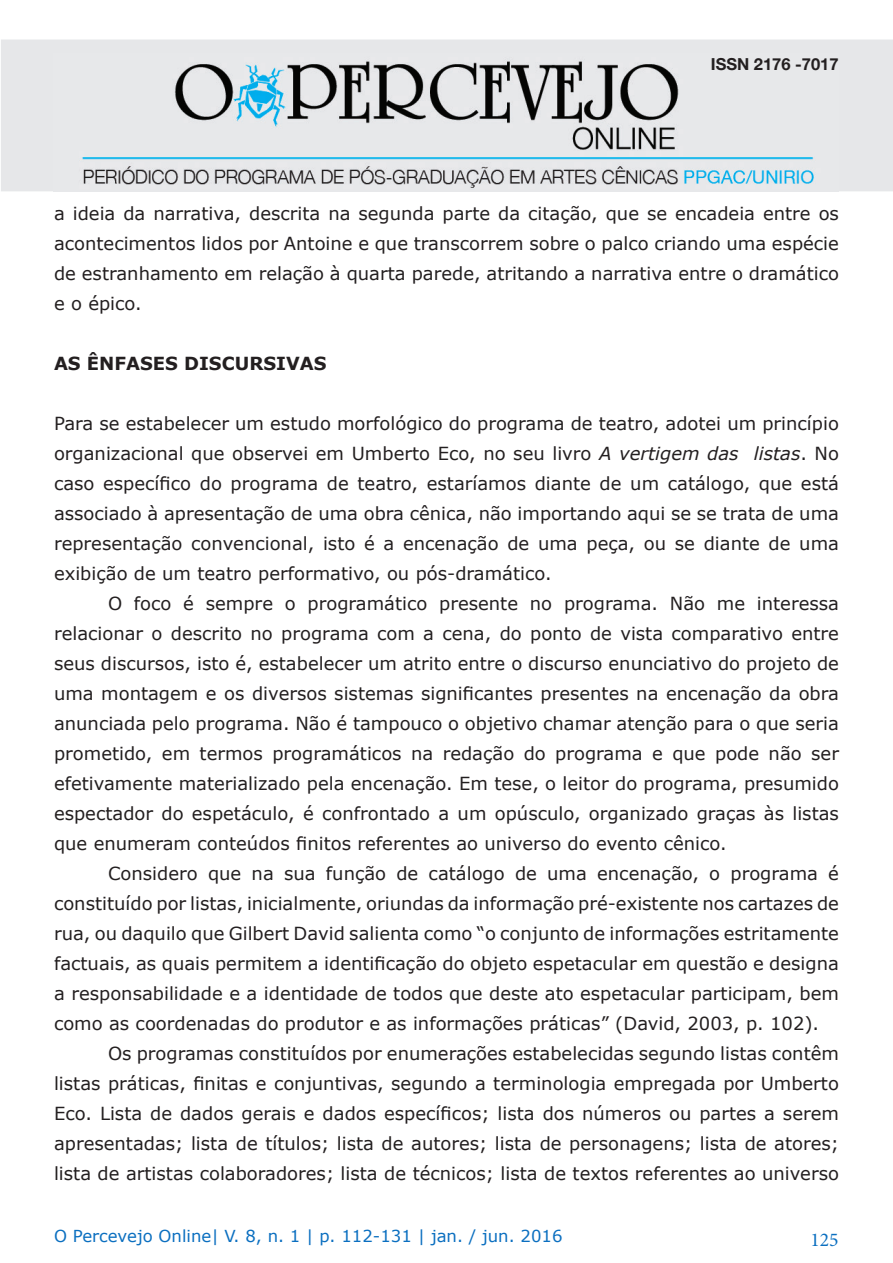
<style>
.page{position:relative;width:893px;height:1263px;background:#fff}
.page>*{position:absolute;margin:0;border:0;box-sizing:border-box;transform-origin:0 0}
.t1{font:19.5px "Minion Pro";color:#0b6fc0}
.t2{font:18px/30px "Verdana";color:#231f20;text-align:justify}
.t3{font:700 18px "Verdana";color:#231f20}
.t4{font:16.5px "Verdana";color:#0b6fc0}
.t5{font:700 16.5px "Helvetica Neue";color:#231f20}
.s1{font-style:italic}
</style>
<div class="page">
<div style="left:1px;top:40px;width:892px;height:151px;background:#e6e7e9"></div>
<img style="left:53px;top:61px;width:786px;height:130px">
<p class="t5" style="left:711px;top:49px;width:129px">ISSN 2176 -7017</p>
<p class="t2" style="left:54px;top:198px;width:786px">a ideia da narrativa, descrita na segunda parte da citação, que se encadeia entre os acontecimentos lidos por Antoine e que transcorrem sobre o palco criando uma espécie de estranhamento em relação à quarta parede, atritando a narrativa entre o dramático e o épico.</p>
<p class="t3" style="left:54px;top:351px;width:274px">AS ÊNFASES DISCURSIVAS</p>
<p class="t2" style="left:54px;top:408px;width:786px">Para se estabelecer um estudo morfológico do programa de teatro, adotei um princípio organizacional que observei em Umberto Eco, no seu livro <span class="s1">A vertigem das listas</span>. No caso específico do programa de teatro, estaríamos diante de um catálogo, que está associado à apresentação de uma obra cênica, não importando aqui se se trata de uma representação convencional, isto é a encenação de uma peça, ou se diante de uma exibição de um teatro performativo, ou pós-dramático.</p>
<p class="t2" style="left:54px;top:588px;width:786px;text-indent:54px">O foco é sempre o programático presente no programa. Não me interessa relacionar o descrito no programa com a cena, do ponto de vista comparativo entre seus discursos, isto é, estabelecer um atrito entre o discurso enunciativo do projeto de uma montagem e os diversos sistemas significantes presentes na encenação da obra anunciada pelo programa. Não é tampouco o objetivo chamar atenção para o que seria prometido, em termos programáticos na redação do programa e que pode não ser efetivamente materializado pela encenação. Em tese, o leitor do programa, presumido espectador do espetáculo, é confrontado a um opúsculo, organizado graças às listas que enumeram conteúdos finitos referentes ao universo do evento cênico.</p>
<p class="t2" style="left:54px;top:858px;width:786px;text-indent:54px">Considero que na sua função de catálogo de uma encenação, o programa é constituído por listas, inicialmente, oriundas da informação pré-existente nos cartazes de rua, ou daquilo que Gilbert David salienta como “o conjunto de informações estritamente factuais, as quais permitem a identificação do objeto espetacular em questão e designa a responsabilidade e a identidade de todos que deste ato espetacular participam, bem como as coordenadas do produtor e as informações práticas” (David, 2003, p. 102).</p>
<p class="t2" style="left:54px;top:1038px;width:786px;text-indent:54px">Os programas constituídos por enumerações estabelecidas segundo listas contêm listas práticas, finitas e conjuntivas, segundo a terminologia empregada por Umberto Eco. Lista de dados gerais e dados específicos; lista dos números ou partes a serem apresentadas; lista de títulos; lista de autores; lista de personagens; lista de atores; lista de artistas colaboradores; lista de técnicos; lista de textos referentes ao universo</p>
<p class="t4" style="left:54px;top:1224px;width:510px">O Percevejo Online| V. 8, n. 1 | p. 112-131 | jan. / jun. 2016</p>
<p class="t1" style="left:810px;top:1227px;width:30px">125</p>
</div>
